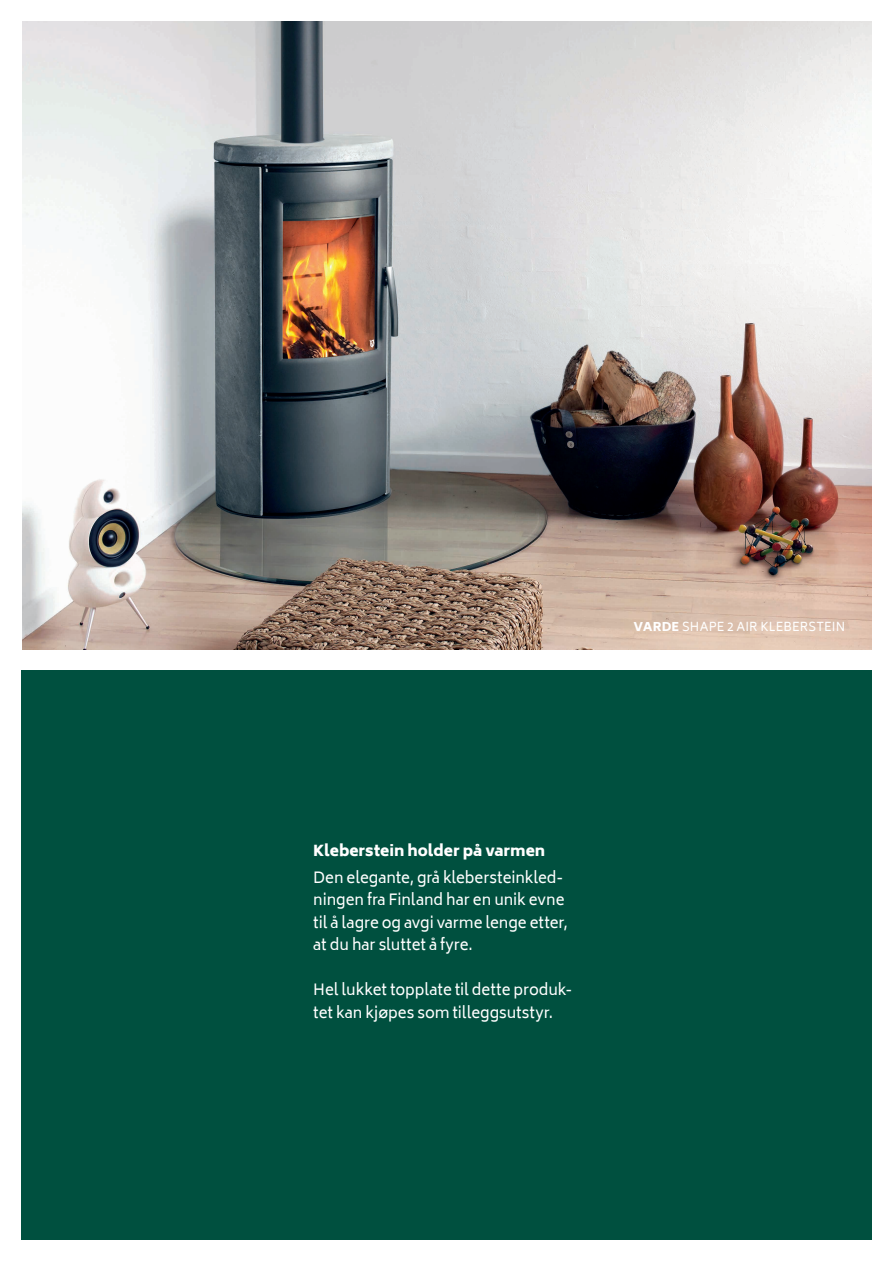
<style>
.page{position:relative;width:893px;height:1263px;background:#fff}
.page>*{position:absolute;margin:0;border:0;box-sizing:border-box;transform-origin:0 0}
.t1{font:15px/22.5px "Biryani";letter-spacing:-.005em;color:#fff}
.t2{font:900 15px "Biryani";letter-spacing:-.005em;color:#fff}
.t3{font:12px "Biryani";letter-spacing:.015em;color:#fff}
.s1{font-weight:900}
</style>
<div class="page">
<img style="left:23px;top:21px;width:849px;height:628px">
<div style="left:21px;top:671px;width:851px;height:569px;background:#00503f"></div>
<p class="t3" style="left:634px;top:619px;width:213px"><span class="s1">VARDE</span> SHAPE 2 AIR KLEBERSTEIN</p>
<p class="t2" style="left:313px;top:842px;width:233px">Kleberstein holder på varmen</p>
<p class="t1" style="left:313px;top:866px;width:256px">Den elegante, grå klebersteinkled&shy;ningen fra Finland har en unik evne til å lagre og avgi varme lenge etter, at du har sluttet å fyre.</p>
<p class="t1" style="left:313px;top:979px;width:258px">Hel lukket topplate til dette produk&shy;tet kan kjøpes som tilleggsutstyr.</p>
</div>
